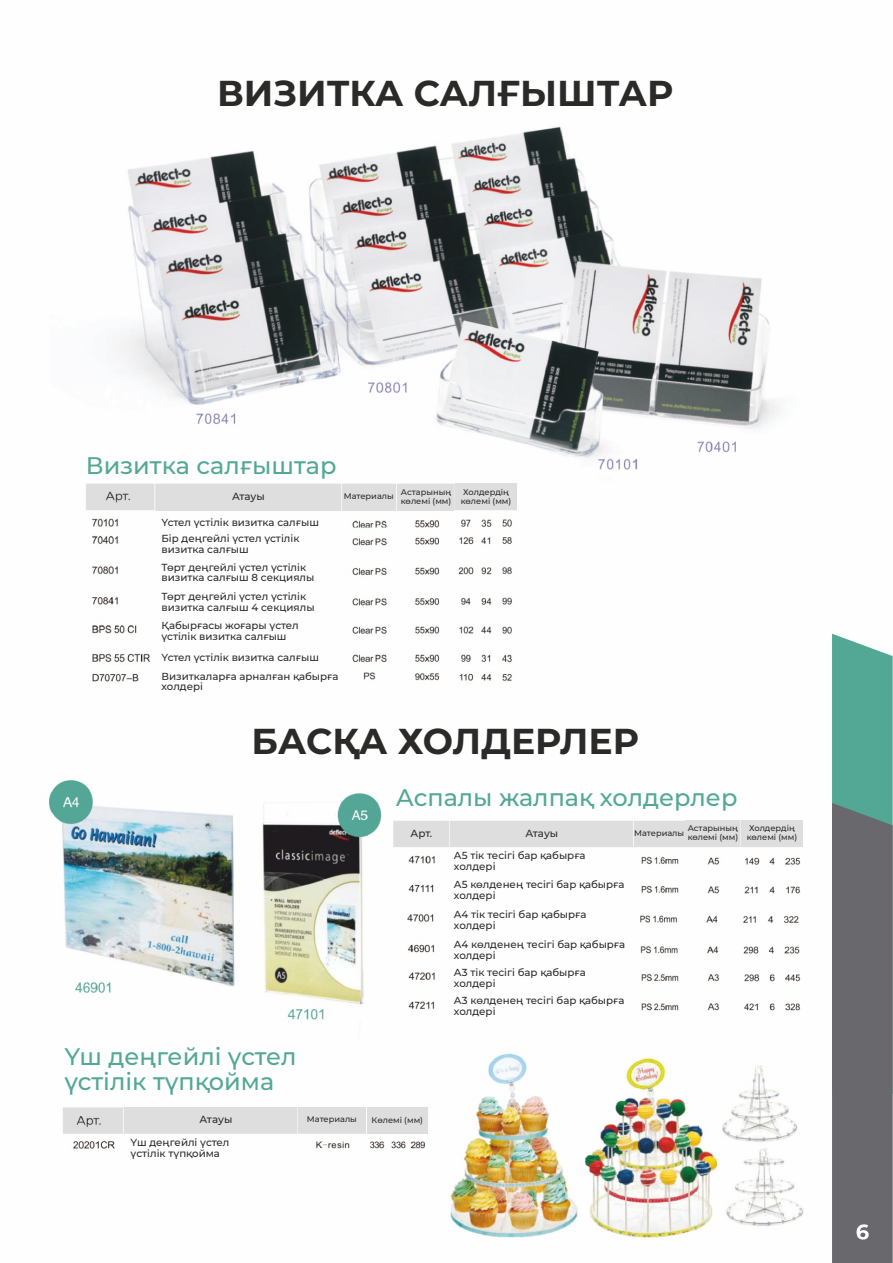
<style>
.page{position:relative;width:893px;height:1263px;background:#fff}
.page>*{position:absolute;margin:0;border:0;box-sizing:border-box;transform-origin:0 0}
.t1{font:700 36px "Montserrat";color:#2b2a29}
.t2{font:500 24px/25.3px "Montserrat";color:#52a895}
.t3{font:500 10.35px "Montserrat";color:#2b2a29}
.t4{font:500 10.2px/10.8px "Montserrat";color:#2b2a29}
.t5{font:500 8.25px/8.7px "Montserrat";color:#2b2a29}
</style>
<div class="page">
<img style="left:49px;top:126px;width:784px;height:1112px">
<svg style="left:832px;top:634px;width:61px;height:629px;background:#667c7b"></svg>
<div style="left:76px;top:447px;width:343px;height:35px;background:#fefefe"></div>
<div style="left:156px;top:484px;width:184px;height:26px;background:#dedede"></div>
<div style="left:342px;top:484px;width:54px;height:26px;background:#dedede"></div>
<div style="left:397px;top:484px;width:57px;height:26px;background:#dedede"></div>
<div style="left:455px;top:484px;width:62px;height:26px;background:#dedede"></div>
<div style="left:197px;top:731px;width:429px;height:46px;background:#fefefe"></div>
<div style="left:450px;top:821px;width:183px;height:26px;background:#dedede"></div>
<div style="left:634px;top:821px;width:51px;height:26px;background:#dedede"></div>
<div style="left:686px;top:820px;width:54px;height:27px;background:#dedede"></div>
<div style="left:741px;top:820px;width:62px;height:26px;background:#dedede"></div>
<div style="left:385px;top:779px;width:368px;height:35px;background:#fefefe"></div>
<div style="left:57px;top:1039px;width:368px;height:61px;background:#fefefe"></div>
<div style="left:124px;top:1107px;width:173px;height:26px;background:#dedede"></div>
<div style="left:298px;top:1107px;width:68px;height:26px;background:#dedede"></div>
<div style="left:367px;top:1107px;width:60px;height:26px;background:#dedede"></div>
<div style="left:126px;top:1137px;width:165px;height:23px;background:#fefefe"></div>
<div style="left:157px;top:514px;width:184px;height:172px;background:#fefefe"></div>
<div style="left:450px;top:852px;width:184px;height:169px;background:#fefefe"></div>
<h1 class="t1" style="left:217px;top:71px;width:458px">ВИЗИТКА САЛҒЫШТАР</h1>
<h2 class="t2" style="left:86px;top:453px;width:252px">Визитка салғыштар</h2>
<p class="t3" style="left:232px;top:490px;width:34px">Атауы</p>
<p class="t5" style="left:344px;top:492px;width:52px">Материалы</p>
<p class="t5" style="left:401px;top:488px;width:52px">Астарының көлемі (мм)</p>
<p class="t5" style="left:461px;top:488px;width:52px">Холдердің көлемі (мм)</p>
<p class="t4" style="left:161px;top:515px;width:159px;line-height:15.8px">Үстел үстілік визитка салғыш<br>Бір деңгейлі үстел үстілік</p>
<p class="t4" style="left:161px;top:540px;width:146px;line-height:17.9px">визитка салғыш<br>Төрт деңгейлі үстел үстілік</p>
<p class="t4" style="left:161px;top:568px;width:154px;line-height:18.8px">визитка салғыш 8 секциялы<br>Төрт деңгейлі үстел үстілік</p>
<p class="t4" style="left:161px;top:598px;width:155px;line-height:18.1px">визитка салғыш 4 секциялы<br>Қабырғасы жоғары үстел</p>
<p class="t4" style="left:161px;top:625px;width:159px;line-height:21.8px">үстілік визитка салғыш<br>Үстел үстілік визитка салғыш</p>
<p class="t4" style="left:161px;top:671px;width:178px">Визиткаларға арналған қабырға холдері</p>
<h1 class="t1" style="left:251px;top:719px;width:389px">БАСҚА ХОЛДЕРЛЕР</h1>
<h2 class="t2" style="left:396px;top:785px;width:343px">Аспалы жалпақ холдерлер</h2>
<p class="t3" style="left:525px;top:827px;width:34px">Атауы</p>
<p class="t5" style="left:634px;top:828px;width:52px">Материалы</p>
<p class="t5" style="left:688px;top:824px;width:52px">Астарының көлемі (мм)</p>
<p class="t5" style="left:749px;top:824px;width:47px">Холдердің</p>
<p class="t3" style="left:411px;top:827px;width:23px">Арт.</p>
<p class="t5" style="left:747px;top:832px;width:52px">көлемі (мм)</p>
<h2 class="t2" style="left:64px;top:1043px;width:233px">Үш деңгейлі үстел үстілік түпқойма</h2>
<p class="t3" style="left:200px;top:1113px;width:34px">Атауы</p>
<p class="t5" style="left:307px;top:1115px;width:52px">Материалы</p>
<p class="t5" style="left:371px;top:1115px;width:53px">Көлемі (мм)</p>
<p class="t4" style="left:131px;top:1137px;width:100px">Үш деңгейлі үстел үстілік түпқойма</p>
<p class="t4" style="left:454px;top:850px;width:133px">А5 тік тесігі бар қабырға холдері</p>
<p class="t4" style="left:454px;top:879px;width:172px">А5 көлденең тесігі бар қабырға холдері</p>
<p class="t4" style="left:454px;top:909px;width:134px">А4 тік тесігі бар қабырға холдері</p>
<p class="t4" style="left:454px;top:939px;width:173px">А4 көлденең тесігі бар қабырға холдері</p>
<p class="t4" style="left:454px;top:967px;width:133px">А3 тік тесігі бар қабырға холдері</p>
<p class="t4" style="left:454px;top:995px;width:172px">А3 көлденең тесігі бар қабырға холдері</p>
</div>
